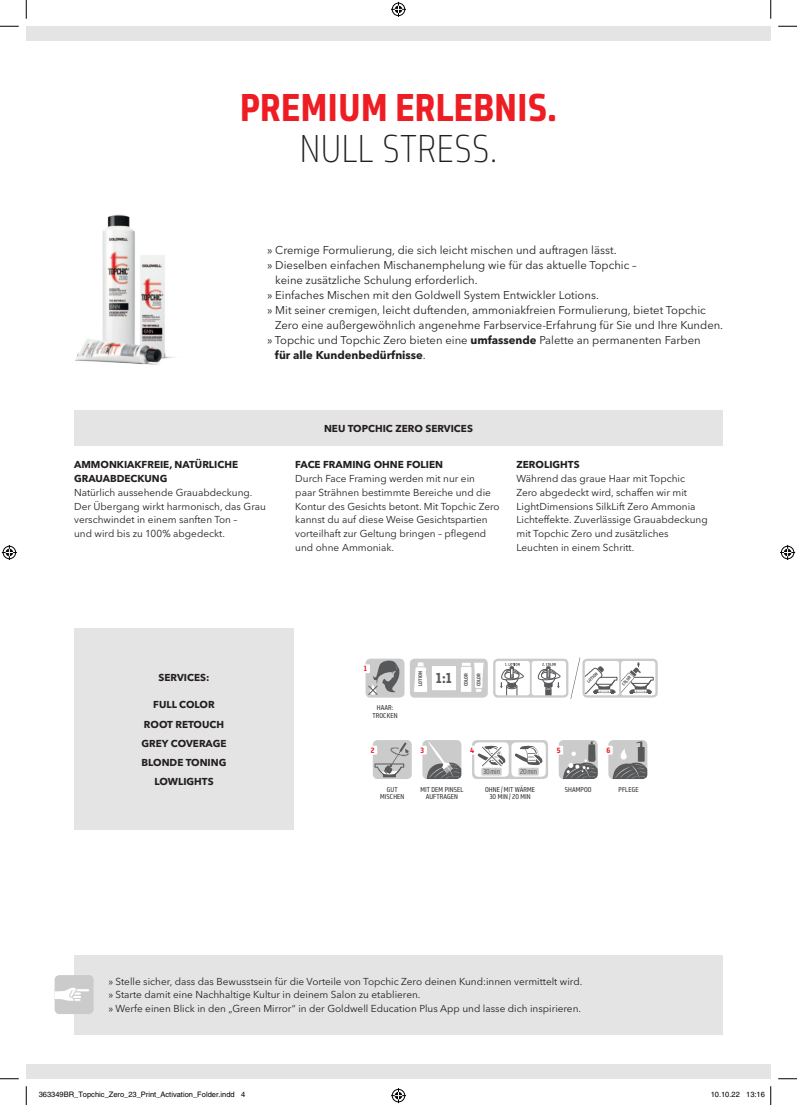
<style>
.page{position:relative;width:797px;height:1105px;background:#fff}
.page>*{position:absolute;margin:0;border:0;box-sizing:border-box;transform-origin:0 0}
.t1{font:700 41.25px "Tram Cn";letter-spacing:.01em;color:#ee1d23}
.t2{font:100 41.25px "Tram Cn";letter-spacing:.01em;color:#231f20}
.t3{font:700 15.38px "Tram Cn";color:#57585a}
.t4{font:11.25px "Avenir Next W1 G";color:#231f20}
.t5{font:700 11.25px "Avenir Next W1 G";color:#231f20}
.t6{font:10px/13.8px "Avenir Next W1 G";color:#231f20}
.t7{font:700 10px/19.1px "Avenir Next W1 G";color:#231f20;text-align:center}
.t8{font:700 8.12px "Tram Cn";color:#ee1d23}
.t9{font:7.75px "Tram Cn";color:#57585a}
.t10{font:7.5px/7.5px "Tram Cn";letter-spacing:.01em;color:#231f20;text-align:center}
.t11{font:7.5px "Helvetica";color:#000}
.t12{font:700 5.5px "Tram Cn";letter-spacing:-.01em;color:#57585a}
.t13{font:700 4.88px "Tram Cn";color:#57585a}
.s1{font-weight:700}
.s2{font-weight:400}
</style>
<div class="page">
<div style="left:26px;top:26px;width:744px;height:1053px;background:#e5e4e4"></div>
<div style="left:26px;top:41px;width:744px;height:1023px;background:#fff"></div>
<div style="left:74px;top:410px;width:649px;height:36px;background:#e5e4e4"></div>
<div style="left:74px;top:955px;width:649px;height:79px;background:#e5e4e4"></div>
<div style="left:74px;top:628px;width:220px;height:202px;background:#e5e4e4"></div>
<img style="left:75px;top:214px;width:99px;height:151px">
<div style="left:410px;top:659px;width:78px;height:39px;background:#cccbcc;border-radius:5px"></div>
<svg style="left:414px;top:662px;width:13px;height:30px"></svg>
<div style="left:432px;top:666px;width:24px;height:24px;background:#fff"></div>
<svg style="left:461px;top:663px;width:22px;height:29px"></svg>
<div style="left:365px;top:659px;width:39px;height:39px;background:#cccbcc;border-radius:5px"></div>
<svg style="left:367px;top:659px;width:32px;height:36px"></svg>
<svg style="left:582px;top:659px;width:75px;height:39px"></svg>
<svg style="left:493px;top:659px;width:75px;height:39px"></svg>
<div style="left:621px;top:661px;width:34px;height:34px;background:#fff;border-radius:3px"></div>
<div style="left:495px;top:661px;width:35px;height:34px;background:#fff;border-radius:3px"></div>
<div style="left:531px;top:661px;width:35px;height:34px;background:#fff;border-radius:3px"></div>
<svg style="left:570px;top:657px;width:83px;height:42px"></svg>
<svg style="left:538px;top:663px;width:22px;height:32px"></svg>
<div style="left:506px;top:686px;width:11px;height:9px;border:1px solid #57585a"></div>
<svg style="left:500px;top:663px;width:24px;height:26px"></svg>
<div style="left:373px;top:740px;width:39px;height:39px;background:#cccbcc;border-radius:5px"></div>
<svg style="left:374px;top:742px;width:35px;height:35px"></svg>
<div style="left:422px;top:740px;width:39px;height:39px;background:#cccbcc;border-radius:5px"></div>
<svg style="left:426px;top:741px;width:35px;height:38px"></svg>
<div style="left:558px;top:740px;width:39px;height:39px;background:#cccbcc;border-radius:5px"></div>
<svg style="left:563px;top:741px;width:34px;height:38px"></svg>
<div style="left:608px;top:740px;width:39px;height:39px;background:#cccbcc;border-radius:5px"></div>
<svg style="left:612px;top:741px;width:35px;height:38px"></svg>
<svg style="left:472px;top:740px;width:76px;height:39px"></svg>
<div style="left:474px;top:742px;width:34px;height:35px;background:#fff;border-radius:4px"></div>
<div style="left:511px;top:742px;width:34px;height:35px;background:#fff;border-radius:4px"></div>
<div style="left:518px;top:768px;width:20px;height:7px;background:#cccbcc;border-radius:2px"></div>
<svg style="left:514px;top:746px;width:29px;height:19px"></svg>
<div style="left:481px;top:768px;width:20px;height:7px;background:#cccbcc;border-radius:2px"></div>
<svg style="left:477px;top:745px;width:29px;height:23px"></svg>
<div style="left:368px;top:746px;width:9px;height:9px;background:#fff"></div>
<div style="left:418px;top:746px;width:9px;height:9px;background:#fff"></div>
<div style="left:554px;top:746px;width:9px;height:9px;background:#fff"></div>
<div style="left:604px;top:746px;width:8px;height:9px;background:#fff"></div>
<div style="left:467px;top:746px;width:9px;height:9px;background:#fff"></div>
<div style="left:361px;top:664px;width:9px;height:9px;background:#fff"></div>
<div style="left:55px;top:975px;width:39px;height:39px;background:#cccbcc;border-radius:5px"></div>
<svg style="left:55px;top:987px;width:34px;height:14px"></svg>
<svg style="left:0;top:25px;width:19px;height:2px"></svg>
<svg style="left:778px;top:25px;width:19px;height:2px"></svg>
<svg style="left:0;top:1078px;width:19px;height:1px"></svg>
<svg style="left:778px;top:1078px;width:19px;height:1px"></svg>
<svg style="left:25px;top:0;width:2px;height:19px"></svg>
<svg style="left:25px;top:1086px;width:2px;height:19px"></svg>
<svg style="left:770px;top:0;width:1px;height:19px"></svg>
<svg style="left:391px;top:2px;width:15px;height:15px"></svg>
<svg style="left:391px;top:1088px;width:15px;height:15px"></svg>
<svg style="left:2px;top:545px;width:15px;height:15px"></svg>
<svg style="left:780px;top:545px;width:15px;height:15px"></svg>
<svg style="left:770px;top:1086px;width:1px;height:19px"></svg>
<h1 class="t1" style="left:240px;top:83px;width:318px">PREMIUM ERLEBNIS.</h1>
<h1 class="t2" style="left:300px;top:125px;width:199px">NULL STRESS.</h1>
<p class="t4" style="left:267px;top:244px;width:351px">» Cremige Formulierung, die sich leicht mischen und auftragen lässt.</p>
<p class="t4" style="left:267px;top:259px;width:371px">» Dieselben einfachen Mischanemphelung wie für das aktuelle Topchic –</p>
<p class="t4" style="left:275px;top:274px;width:204px">keine zusätzliche Schulung erforderlich.</p>
<p class="t4" style="left:267px;top:289px;width:333px">» Einfaches Mischen mit den Goldwell System Entwickler Lotions.</p>
<p class="t4" style="left:267px;top:304px;width:440px">» Mit seiner cremigen, leicht duftenden, ammoniakfreien Formulierung, bietet Topchic</p>
<p class="t4" style="left:275px;top:319px;width:449px">Zero eine außergewöhnlich angenehme Farbservice-Erfahrung für Sie und Ihre Kunden.</p>
<p class="t4" style="left:267px;top:334px;width:435px">» Topchic und Topchic Zero bieten eine <span class="s1">umfassende</span> Palette an permanenten Farben</p>
<p class="t5" style="left:275px;top:349px;width:152px">für alle Kundenbedürfnisse<span class="s2">.</span></p>
<p class="t7" style="left:74px;top:458px;width:165px;line-height:13.8px;text-align:left">AMMONKIAKFREIE, NATÜRLICHE<br>GRAUABDECKUNG</p>
<p class="t6" style="left:74px;top:485px;width:193px">Natürlich aussehende Grauabdeckung.<br>Der Übergang wirkt harmonisch, das Grau verschwindet in einem sanften Ton –<br>und wird bis zu 100% abgedeckt.</p>
<p class="t7" style="left:324px;top:418px;width:150px">NEU TOPCHIC ZERO SERVICES</p>
<p class="t7" style="left:295px;top:455px;width:149px">FACE FRAMING OHNE FOLIEN</p>
<p class="t6" style="left:295px;top:472px;width:206px">Durch Face Framing werden mit nur ein<br>paar Strähnen bestimmte Bereiche und die Kontur des Gesichts betont. Mit Topchic Zero kannst du auf diese Weise Gesichtspartien vorteilhaft zur Geltung bringen – pflegend und ohne Ammoniak.</p>
<p class="t7" style="left:516px;top:455px;width:65px">ZEROLIGHTS</p>
<p class="t6" style="left:516px;top:472px;width:193px">Während das graue Haar mit Topchic Zero abgedeckt wird, schaffen wir mit LightDimensions SilkLift Zero Ammonia Lichteffekte. Zuverlässige Grauabdeckung mit Topchic Zero und zusätzliches Leuchten in einem Schritt.</p>
<p class="t7" style="left:159px;top:668px;width:52px">SERVICES:</p>
<p class="t7" style="left:141px;top:695px;width:86px">FULL COLOR<br>ROOT RETOUCH<br>GREY COVERAGE<br>BLONDE TONING<br>LOWLIGHTS</p>
<p class="t8" style="left:364px;top:664px;width:5px">1</p>
<p class="t10" style="left:372px;top:704px;width:26px">HAAR:<br>TROCKEN</p>
<p class="t12" style="left:417px;top:686px;width:17px;rotate:-90deg">LOTION</p>
<p class="t12" style="left:463px;top:686px;width:15px;rotate:-90deg">COLOR</p>
<p class="t12" style="left:475px;top:686px;width:15px;rotate:-90deg">COLOR</p>
<p class="t13" style="left:620px;top:683px;width:13px;rotate:-49deg">COLOR</p>
<h2 class="t3" style="left:436px;top:669px;width:18px">1:1</h2>
<p class="t8" style="left:371px;top:745px;width:5px">2</p>
<p class="t8" style="left:420px;top:745px;width:5px">3</p>
<p class="t8" style="left:470px;top:745px;width:6px">4</p>
<p class="t8" style="left:557px;top:745px;width:5px">5</p>
<p class="t8" style="left:606px;top:745px;width:5px">6</p>
<p class="t10" style="left:380px;top:786px;width:26px">GUT<br>MISCHEN</p>
<p class="t9" style="left:483px;top:767px;width:19px">30min</p>
<p class="t9" style="left:520px;top:767px;width:19px">20min</p>
<p class="t10" style="left:420px;top:786px;width:45px">MIT DEM PINSEL<br>AUFTRAGEN</p>
<p class="t10" style="left:485px;top:786px;width:51px">OHNE / MIT WÄRME</p>
<p class="t10" style="left:565px;top:786px;width:28px">SHAMPOO</p>
<p class="t10" style="left:618px;top:786px;width:22px">PFLEGE</p>
<p class="t10" style="left:489px;top:793px;width:43px">30 MIN / 20 MIN</p>
<p class="t6" style="left:108px;top:974px;width:475px">» Stelle sicher, dass das Bewusstsein für die Vorteile von Topchic Zero deinen Kund:innen vermittelt wird. » Starte damit eine Nachhaltige Kultur in deinem Salon zu etablieren.<br>» Werfe einen Blick in den „Green Mirror“ in der Goldwell Education Plus App und lasse dich inspirieren.</p>
<p class="t11" style="left:39px;top:1090px;width:208px">363349BR_Topchic_Zero_23_Print_Activation_Folder.indd 4</p>
<p class="t11" style="left:710px;top:1090px;width:56px">10.10.22 13:16</p>
</div>
